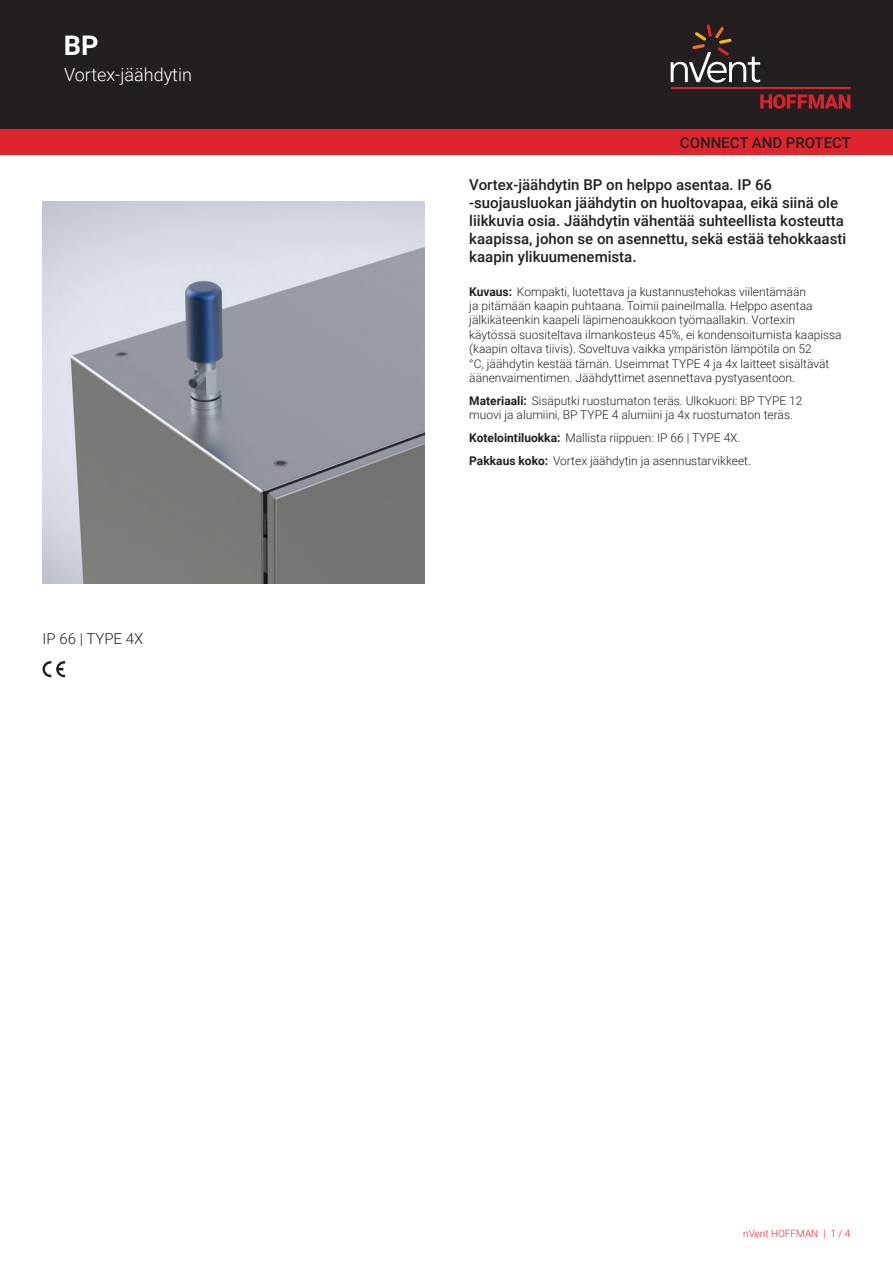
<style>
.page{position:relative;width:893px;height:1263px;background:#fff}
.page>*{position:absolute;margin:0;border:0;box-sizing:border-box;transform-origin:0 0}
.t1{font:700 27px "Roboto";color:#fff}
.t2{font:300 18px "Roboto";color:#fff}
.t3{font:500 15px/18px "Roboto";color:#231f20}
.t4{font:300 15px "Roboto";color:#231f20}
.t5{font:300 12px/14.4px "Roboto";color:#231f20}
.t6{font:300 10.05px "Roboto";color:#de252e}
.s1{font-weight:700}
</style>
<div class="page">
<div style="left:0;top:0;width:893px;height:129px;background:#231f20"></div>
<svg style="left:760px;top:94px;width:90px;height:15px"></svg>
<hr style="left:671px;top:88px;width:179px;height:1px;background:#db2230">
<svg style="left:671px;top:24px;width:89px;height:59px"></svg>
<div style="left:0;top:129px;width:893px;height:26px;background:#de252e"></div>
<img style="left:43px;top:202px;width:381px;height:382px">
<svg style="left:43px;top:661px;width:22px;height:16px"></svg>
<h1 class="t1" style="left:64px;top:27px;width:36px">BP</h1>
<h2 class="t2" style="left:64px;top:62px;width:129px">Vortex-jäähdytin</h2>
<p class="t4" style="left:43px;top:628px;width:102px">IP 66 | TYPE 4X</p>
<p class="t3" style="left:680px;top:133px;width:173px">CONNECT AND PROTECT</p>
<p class="t3" style="left:469px;top:175px;width:378px">Vortex-jäähdytin BP on helppo asentaa. IP 66 -suojausluokan jäähdytin on huoltovapaa, eikä siinä ole liikkuvia osia. Jäähdytin vähentää suhteellista kosteutta kaapissa, johon se on asennettu, sekä estää tehokkaasti kaapin ylikuumenemista.</p>
<p class="t5" style="left:469px;top:284px;width:374px"><span class="s1">Kuvaus:</span> Kompakti, luotettava ja kustannustehokas viilentämään<br>ja pitämään kaapin puhtaana. Toimii paineilmalla. Helppo asentaa jälkikäteenkin kaapeli läpimenoaukkoon työmaallakin. Vortexin käytössä suositeltava ilmankosteus 45%, ei kondensoitumista kaapissa (kaapin oltava tiivis). Soveltuva vaikka ympäristön lämpötila on 52<br>°C, jäähdytin kestää tämän. Useimmat TYPE 4 ja 4x laitteet sisältävät äänenvaimentimen. Jäähdyttimet asennettava pystyasentoon.</p>
<p class="t5" style="left:469px;top:393px;width:335px"><span class="s1">Materiaali:</span> Sisäputki ruostumaton teräs. Ulkokuori: BP TYPE 12 muovi ja alumiini, BP TYPE 4 alumiini ja 4x ruostumaton teräs.</p>
<p class="t5" style="left:469px;top:426px;width:283px;line-height:23px"><span class="s1">Kotelointiluokka:</span> Mallista riippuen: IP 66 | TYPE 4X.<br><span class="s1">Pakkaus koko:</span> Vortex jäähdytin ja asennustarvikkeet.</p>
<p class="t6" style="left:743px;top:1226px;width:109px">nVent HOFFMAN | 1 / 4</p>
</div>
